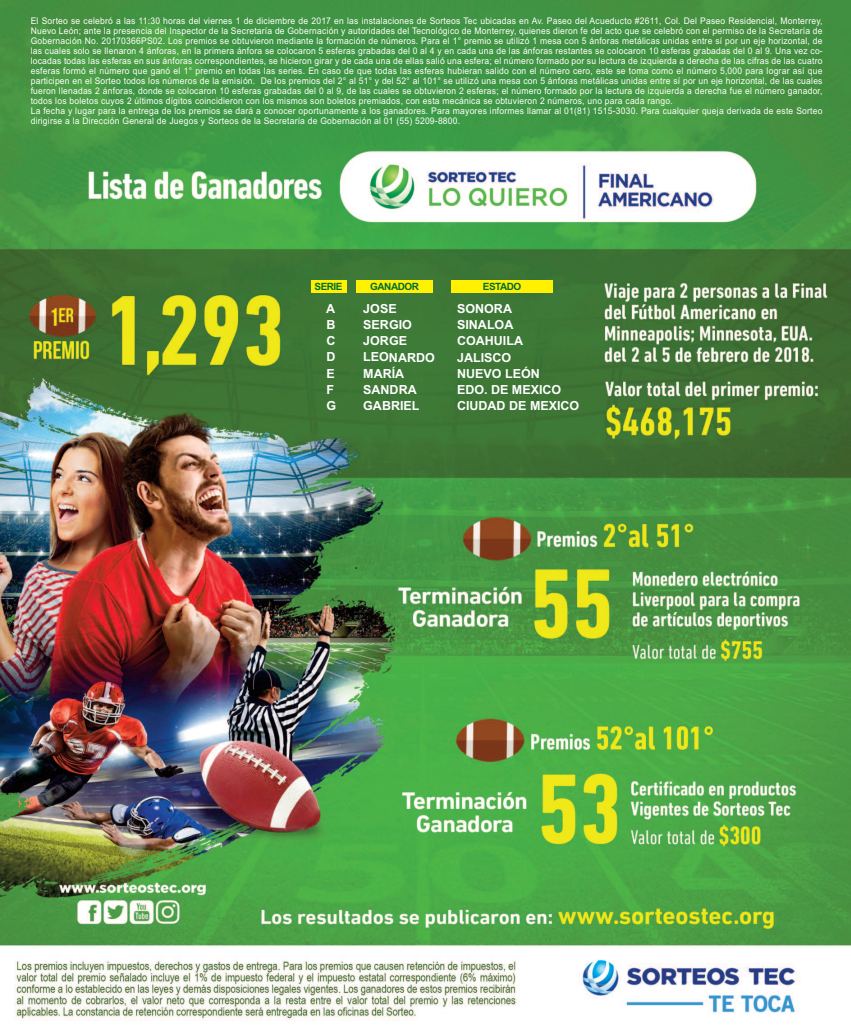
<style>
.page{position:relative;width:851px;height:1028px;background:#fff}
.page>*{position:absolute;margin:0;border:0;box-sizing:border-box;transform-origin:0 0}
.t1{font:700 12.5px "Arial";color:#fff}
.t2{font:700 10px "Arial";letter-spacing:-.05em;color:#006c35}
.t3{font:9.12px/10px "Arial";letter-spacing:.025em;color:#fff;scale:.94 1}
</style>
<div class="page">
<img style="left:0;top:0;width:850px;height:1021px">
<div style="left:451px;top:281px;width:102px;height:12px;background:#fff101"></div>
<div style="left:356px;top:281px;width:77px;height:12px;background:#fff101"></div>
<div style="left:310px;top:281px;width:36px;height:12px;background:#fff101"></div>
<p class="t3" style="left:31px;top:16px;width:844px">El Sorteo se celebró a las 11:30 horas del viernes 1 de diciembre de 2017 en las instalaciones de Sorteos Tec ubicadas en Av. Paseo del Acueducto #2611, Col. Del Paseo Residencial, Monterrey, Nuevo León; ante la presencia del Inspector de la Secretaría de Gobernación y autoridades del Tecnológico de Monterrey, quienes dieron fe del acto que se celebró con el permiso de la Secretaría de Gobernación No. 20170366PS02. Los premios se obtuvieron mediante la formación de números. Para el 1° premio se utilizó 1 mesa con 5 ánforas metálicas unidas entre sí por un eje horizontal, de las cuales solo se llenaron 4 ánforas, en la primera ánfora se colocaron 5 esferas grabadas del 0 al 4 y en cada una de las ánforas restantes se colocaron 10 esferas grabadas del 0 al 9. Una vez co&shy;locadas todas las esferas en sus ánforas correspondientes, se hicieron girar y de cada una de ellas salió una esfera; el número formado por su lectura de izquierda a derecha de las cifras de las cuatro esferas formó el número que ganó el 1° premio en todas las series. En caso de que todas las esferas hubieran salido con el número cero, este se toma como el número 5,000 para lograr así que participen en el Sorteo todos los números de la emisión. De los premios del 2° al 51° y del 52° al 101° se utilizó una mesa con 5 ánforas metálicas unidas entre sí por un eje horizontal, de las cuales fueron llenadas 2 ánforas, donde se colocaron 10 esferas grabadas del 0 al 9, de las cuales se obtuvieron 2 esferas; el número formado por la lectura de izquierda a derecha fue el número ganador, todos los boletos cuyos 2 últimos dígitos coincidieron con los mismos son boletos premiados, con esta mecánica se obtuvieron 2 números, uno para cada rango.<br>La fecha y lugar para la entrega de los premios se dará a conocer oportunamente a los ganadores. Para mayores informes llamar al 01(81) 1515-3030. Para cualquier queja derivada de este Sorteo dirigirse a la Dirección General de Juegos y Sorteos de la Secretaría de Gobernación al 01 (55) 5209-8800.</p>
<p class="t2" style="left:314px;top:280px;width:30px">SERIE</p>
<p class="t2" style="left:370px;top:280px;width:50px">GANADOR</p>
<p class="t2" style="left:483px;top:280px;width:40px">ESTADO</p>
<h1 class="t1" style="left:326px;top:301px;width:11px">A</h1>
<h1 class="t1" style="left:363px;top:301px;width:35px">JOSE</h1>
<h1 class="t1" style="left:457px;top:301px;width:56px">SONORA</h1>
<h1 class="t1" style="left:326px;top:317px;width:11px">B</h1>
<h1 class="t1" style="left:363px;top:317px;width:50px">SERGIO</h1>
<h1 class="t1" style="left:457px;top:317px;width:58px">SINALOA</h1>
<h1 class="t1" style="left:326px;top:333px;width:11px">C</h1>
<h1 class="t1" style="left:363px;top:333px;width:45px">JORGE</h1>
<h1 class="t1" style="left:457px;top:334px;width:67px">COAHUILA</h1>
<h1 class="t1" style="left:326px;top:350px;width:11px">D</h1>
<h1 class="t1" style="left:363px;top:350px;width:73px">LEONARDO</h1>
<h1 class="t1" style="left:457px;top:350px;width:56px">JALISCO</h1>
<h1 class="t1" style="left:326px;top:366px;width:10px">E</h1>
<h1 class="t1" style="left:363px;top:366px;width:42px">MARÍA</h1>
<h1 class="t1" style="left:457px;top:366px;width:84px">NUEVO LEÓN</h1>
<h1 class="t1" style="left:326px;top:382px;width:9px">F</h1>
<h1 class="t1" style="left:363px;top:382px;width:55px">SANDRA</h1>
<h1 class="t1" style="left:457px;top:382px;width:106px">EDO. DE MEXICO</h1>
<h1 class="t1" style="left:326px;top:398px;width:11px">G</h1>
<h1 class="t1" style="left:363px;top:398px;width:58px">GABRIEL</h1>
<h1 class="t1" style="left:457px;top:399px;width:124px">CIUDAD DE MEXICO</h1>
</div>
